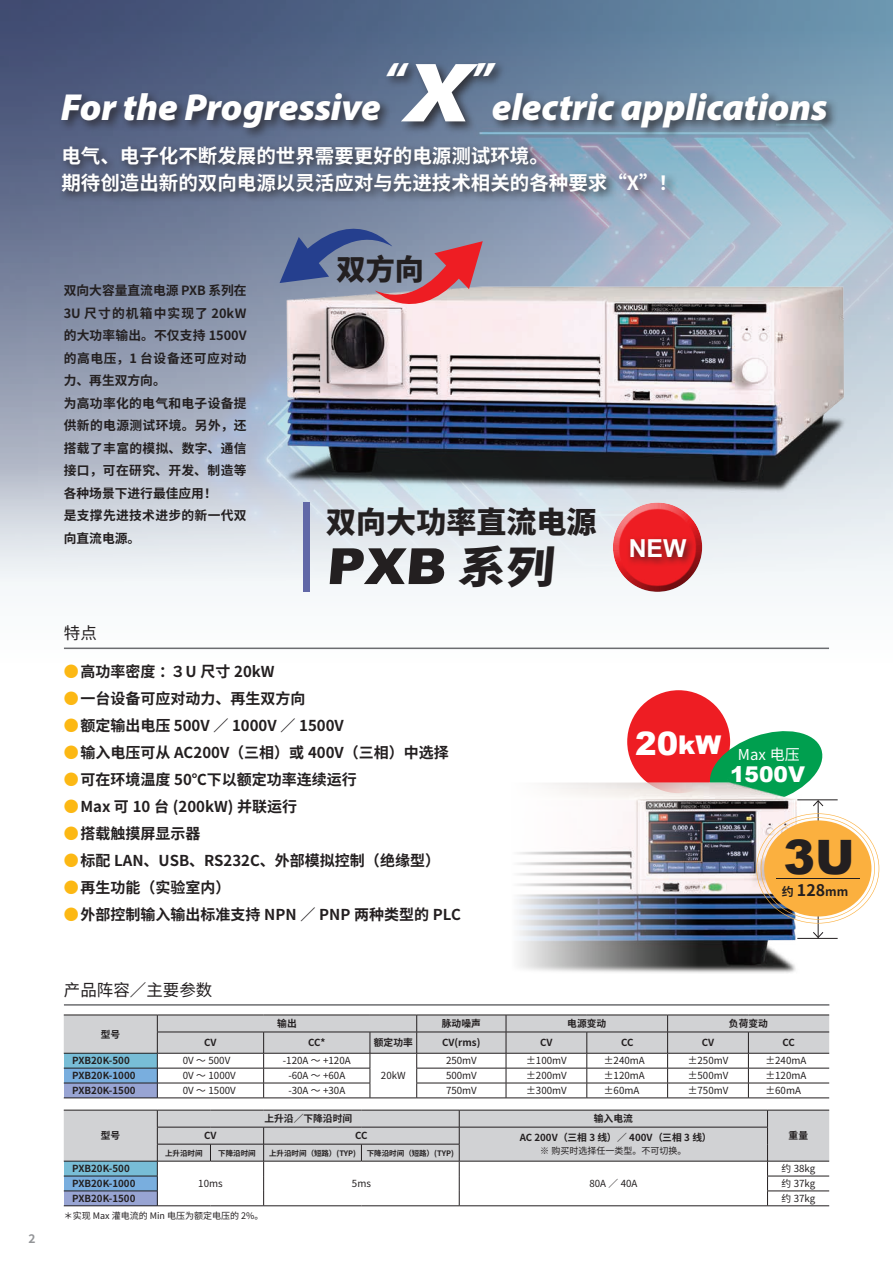
<style>
.page{position:relative;width:893px;height:1263px;background:#fff}
.page>*{position:absolute;margin:0;border:0;box-sizing:border-box;transform-origin:0 0}
.t1{font:900 49.8px "Arial";color:#231f20;scale:1.05 1}
.t2{font:900 47.4px "Arial";color:#231f20}
.t3{font:italic 900 45.3px "Myriad Pro";color:#fff}
.t4{font:italic 900 37.8px "Myriad Pro";letter-spacing:-.005em;color:#fff}
.t5{font:900 32.25px "Arial";color:#fff}
.t6{font:800 30px "Source Han Sans CN";color:#231f20}
.t7{font:800 29.1px "Source Han Sans CN";color:#231f20}
.t8{font:700 24.75px "Arial";color:#fff}
.t9{font:900 21.75px "Arial";color:#fff}
.t10{font:700 19.5px/27px "Source Han Sans CN";color:#fff}
.t11{font:16.5px "Source Han Sans CN";color:#231f20}
.t12{font:700 15px "Source Han Sans CN";color:#231f20}
.t13{font:15px "Source Han Sans CN";color:#fff}
.t14{font:700 12.75px/22.5px "Source Han Sans CN";letter-spacing:.025em;color:#231f20}
.t15{font:700 12px "Source Han Sans CN";color:#231f20}
.t16{font:700 12px "Source Han Sans CN";color:#939598}
.t17{font:9.75px "Source Han Sans CN";color:#231f20}
.t18{font:700 9.75px "Source Han Sans CN";color:#231f20}
.t19{font:9px "Source Han Sans CN";color:#231f20}
.t20{font:700 7.5px "Source Han Sans CN";color:#231f20}
.s1{font-size:85.05px}
.s2{font-family:"Source Han Sans CN";font-weight:800;font-size:43.5px}
.s3{color:#fcb814}
.s4{font-size:25.8px}
.s5{font-size:15.9px}
</style>
<div class="page">
<div style="left:627px;top:690px;width:103px;height:103px;background:#ee1d23;border-radius:50%"></div>
<img style="left:518px;top:756px;width:317px;height:217px">
<hr style="left:797px;top:938px;width:41px;height:1px;background:#231f20">
<hr style="left:818px;top:801px;width:1px;height:136px;background:#231f20">
<svg style="left:812px;top:931px;width:12px;height:7px"></svg>
<svg style="left:705px;top:726px;width:174px;height:197px"></svg>
<hr style="left:776px;top:879px;width:83px;height:1px;background:#231f20">
<img style="left:0;top:0;width:893px;height:650px">
<hr style="left:64px;top:1004px;width:765px;height:2px;background:#6c6d70">
<img style="left:253px;top:264px;width:629px;height:261px">
<div style="left:611px;top:500px;width:93px;height:71px;background:#fff;opacity:.75"></div>
<div style="left:611px;top:515px;width:93px;height:78px;background:#231f20;opacity:.75"></div>
<div style="left:626px;top:535px;width:70px;height:32px;background:#231f20;opacity:.75"></div>
<div style="left:303px;top:502px;width:7px;height:90px;background:#6168a7"></div>
<hr style="left:64px;top:647px;width:765px;height:2px;background:#6c6d70">
<hr style="left:370px;top:1098px;width:47px;height:1px;background:#231f20">
<svg style="left:64px;top:1015px;width:765px;height:83px"></svg>
<hr style="left:64px;top:1098px;width:93px;height:1px;background:#231f20">
<hr style="left:157px;top:1098px;width:107px;height:1px;background:#231f20">
<hr style="left:264px;top:1098px;width:106px;height:1px;background:#231f20">
<hr style="left:417px;top:1098px;width:89px;height:1px;background:#231f20">
<hr style="left:506px;top:1098px;width:81px;height:1px;background:#231f20">
<hr style="left:587px;top:1098px;width:81px;height:1px;background:#231f20">
<hr style="left:668px;top:1098px;width:80px;height:1px;background:#231f20">
<hr style="left:748px;top:1098px;width:81px;height:1px;background:#231f20">
<svg style="left:64px;top:1110px;width:765px;height:96px"></svg>
<svg style="left:280px;top:205px;width:203px;height:123px;background:#9a90a6"></svg>
<div style="left:58px;top:59px;width:780px;height:81px;background:#231f20;opacity:.75"></div>
<div style="left:59px;top:142px;width:618px;height:61px;background:#231f20;opacity:.75"></div>
<p class="t16" style="left:29px;top:1232px;width:9px">2</p>
<h3 class="t3" style="left:384px;top:48px;width:111px">“<span class="s1">X</span>”</h3>
<h3 class="t4" style="left:61px;top:82px;width:321px">For the Progressive</h3>
<h3 class="t4" style="left:492px;top:82px;width:337px">electric applications</h3>
<h3 class="t10" style="left:61px;top:143px;width:618px">电气、电子化不断发展的世界需要更好的电源测试环境。<br>期待创造出新的双向电源以灵活应对与先进技术相关的各种要求“X”！</h3>
<p class="t14" style="left:64px;top:280px;width:184px">双向大容量直流电源 PXB 系列在<br>3U 尺寸的机箱中实现了 20kW的大功率输出。不仅支持 1500V的高电压，1 台设备还可应对动力、再生双方向。<br>为高功率化的电气和电子设备提供新的电源测试环境。另外，还搭载了丰富的模拟、数字、通信接口，可在研究、开发、制造等各种场景下进行最佳应用！<br>是支撑先进技术进步的新一代双向直流电源。</p>
<p class="t11" style="left:64px;top:624px;width:34px">特点</p>
<h3 class="t7" style="left:336px;top:253px;width:89px">双方向</h3>
<h3 class="t6" style="left:326px;top:505px;width:271px">双向大功率直流电源</h3>
<h1 class="t1" style="left:326px;top:530px;width:228px">PXB <span class="s2">系列</span></h1>
<p class="t12" style="left:64px;top:663px;width:212px"><span class="s3">●</span>高功率密度：３U 尺寸 20kW</p>
<p class="t12" style="left:64px;top:690px;width:243px"><span class="s3">●</span>一台设备可应对动力、再生双方向</p>
<p class="t12" style="left:64px;top:717px;width:281px"><span class="s3">●</span>额定输出电压 500V ／ 1000V ／ 1500V</p>
<p class="t12" style="left:64px;top:744px;width:386px"><span class="s3">●</span>输入电压可从 AC200V（三相）或 400V（三相）中选择</p>
<p class="t12" style="left:64px;top:771px;width:294px"><span class="s3">●</span>可在环境温度 50℃下以额定功率连续运行</p>
<p class="t12" style="left:64px;top:798px;width:235px"><span class="s3">●</span>Max 可 10 台 (200kW) 并联运行</p>
<p class="t12" style="left:64px;top:825px;width:138px"><span class="s3">●</span>搭载触摸屏显示器</p>
<p class="t12" style="left:64px;top:852px;width:378px"><span class="s3">●</span>标配 LAN、USB、RS232C、外部模拟控制（绝缘型）</p>
<p class="t12" style="left:64px;top:879px;width:168px"><span class="s3">●</span>再生功能（实验室内）</p>
<p class="t12" style="left:64px;top:906px;width:398px"><span class="s3">●</span>外部控制输入输出标准支持 NPN ／ PNP 两种类型的 PLC</p>
<p class="t11" style="left:64px;top:980px;width:150px">产品阵容／主要参数</p>
<h3 class="t8" style="left:629px;top:532px;width:59px">NEW</h3>
<h3 class="t5" style="left:635px;top:720px;width:88px">20<span class="s4">kW</span></h3>
<p class="t13" style="left:738px;top:746px;width:63px">Max 电压</p>
<h3 class="t9" style="left:730px;top:758px;width:76px">1500V</h3>
<h2 class="t2" style="left:783px;top:822px;width:73px">3U</h2>
<p class="t15" style="left:782px;top:885px;width:68px">约 <span class="s5">128</span>mm</p>
<p class="t18" style="left:101px;top:1029px;width:21px">型号</p>
<p class="t18" style="left:277px;top:1018px;width:21px">输出</p>
<p class="t18" style="left:442px;top:1018px;width:40px">脉动噪声</p>
<p class="t18" style="left:567px;top:1018px;width:40px">电源变动</p>
<p class="t18" style="left:729px;top:1018px;width:40px">负荷变动</p>
<p class="t18" style="left:204px;top:1037px;width:14px">CV</p>
<p class="t18" style="left:308px;top:1037px;width:19px">CC*</p>
<p class="t18" style="left:374px;top:1037px;width:40px">额定功率</p>
<p class="t18" style="left:442px;top:1037px;width:40px">CV(rms)</p>
<p class="t18" style="left:540px;top:1037px;width:14px">CV</p>
<p class="t18" style="left:621px;top:1037px;width:14px">CC</p>
<p class="t18" style="left:702px;top:1037px;width:14px">CV</p>
<p class="t18" style="left:783px;top:1037px;width:14px">CC</p>
<p class="t18" style="left:72px;top:1055px;width:59px">PXB20K-500</p>
<p class="t17" style="left:183px;top:1055px;width:49px">0V 〜 500V</p>
<p class="t17" style="left:283px;top:1055px;width:69px">-120A 〜 +120A</p>
<p class="t17" style="left:446px;top:1055px;width:32px">250mV</p>
<p class="t17" style="left:526px;top:1055px;width:42px">±100mV</p>
<p class="t17" style="left:604px;top:1055px;width:42px">±240mA</p>
<p class="t17" style="left:688px;top:1055px;width:42px">±250mV</p>
<p class="t17" style="left:765px;top:1055px;width:42px">±240mA</p>
<p class="t18" style="left:72px;top:1070px;width:65px">PXB20K-1000</p>
<p class="t17" style="left:183px;top:1070px;width:54px">0V 〜 1000V</p>
<p class="t17" style="left:288px;top:1070px;width:58px">-60A 〜 +60A</p>
<p class="t17" style="left:446px;top:1070px;width:32px">500mV</p>
<p class="t17" style="left:526px;top:1070px;width:42px">±200mV</p>
<p class="t17" style="left:604px;top:1070px;width:42px">±120mA</p>
<p class="t17" style="left:688px;top:1070px;width:42px">±500mV</p>
<p class="t17" style="left:765px;top:1070px;width:42px">±120mA</p>
<p class="t18" style="left:72px;top:1085px;width:65px">PXB20K-1500</p>
<p class="t17" style="left:183px;top:1085px;width:54px">0V 〜 1500V</p>
<p class="t17" style="left:288px;top:1085px;width:58px">-30A 〜 +30A</p>
<p class="t17" style="left:446px;top:1085px;width:32px">750mV</p>
<p class="t17" style="left:526px;top:1085px;width:42px">±300mV</p>
<p class="t17" style="left:604px;top:1085px;width:37px">±60mA</p>
<p class="t17" style="left:688px;top:1085px;width:42px">±750mV</p>
<p class="t17" style="left:765px;top:1085px;width:37px">±60mA</p>
<p class="t18" style="left:101px;top:1130px;width:21px">型号</p>
<p class="t17" style="left:381px;top:1070px;width:26px">20kW</p>
<p class="t18" style="left:264px;top:1113px;width:89px">上升沿／下降沿时间</p>
<p class="t18" style="left:594px;top:1113px;width:40px">输入电流</p>
<p class="t18" style="left:204px;top:1130px;width:14px">CV</p>
<p class="t18" style="left:355px;top:1130px;width:14px">CC</p>
<p class="t18" style="left:520px;top:1132px;width:193px">AC 200V（三相 3 线）／ 400V（三相 3 线）</p>
<p class="t18" style="left:789px;top:1130px;width:21px">重量</p>
<p class="t18" style="left:72px;top:1163px;width:59px">PXB20K-500</p>
<p class="t20" style="left:165px;top:1148px;width:39px">上升沿时间</p>
<p class="t20" style="left:218px;top:1148px;width:39px">下降沿时间</p>
<p class="t20" style="left:269px;top:1148px;width:89px">上升沿时间（短路）(TYP)</p>
<p class="t20" style="left:367px;top:1148px;width:89px">下降沿时间（短路）(TYP)</p>
<p class="t19" style="left:540px;top:1146px;width:148px">※ 购买时选择任一类型。不可切换。</p>
<p class="t17" style="left:781px;top:1163px;width:35px">约 38kg</p>
<p class="t17" style="left:198px;top:1178px;width:26px">10ms</p>
<p class="t17" style="left:352px;top:1178px;width:21px">5ms</p>
<p class="t17" style="left:589px;top:1178px;width:50px">80A ／ 40A</p>
<p class="t18" style="left:72px;top:1178px;width:65px">PXB20K-1000</p>
<p class="t17" style="left:781px;top:1178px;width:35px">约 37kg</p>
<p class="t18" style="left:72px;top:1193px;width:65px">PXB20K-1500</p>
<p class="t17" style="left:781px;top:1193px;width:35px">约 37kg</p>
<p class="t19" style="left:64px;top:1211px;width:201px">＊实现 Max 灌电流的 Min 电压为额定电压的 2%。</p>
</div>
